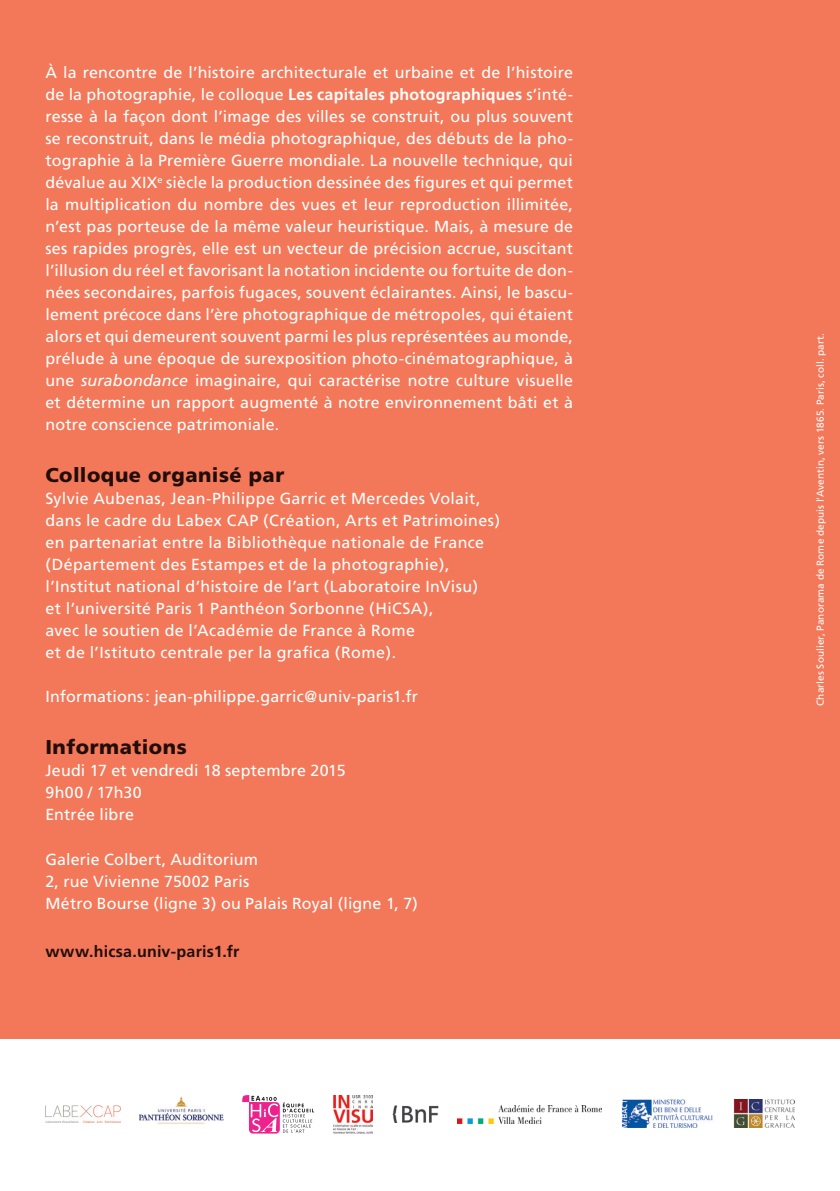
<style>
.page{position:relative;width:840px;height:1191px;background:#fff}
.page>*{position:absolute;margin:0;border:0;box-sizing:border-box;transform-origin:0 0}
.t1{font:900 20px "Frutiger";letter-spacing:.025em;color:#231f20}
.t2{font:16px/22px "Frutiger";letter-spacing:.02em;color:#fff}
.t3{font:700 16px "Frutiger";letter-spacing:.01em;color:#231f20}
.t4{font:10px "Frutiger";letter-spacing:.01em;color:#fff}
.s1{font-weight:700}
.s2{font-style:italic}
</style>
<div class="page">
<div style="left:0;top:0;width:839px;height:1038px;background:#f37859"></div>
<img style="left:139px;top:1096px;width:84px;height:28px">
<div style="left:249px;top:1102px;width:31px;height:31px;background:#ed228d;border-radius:4px"></div>
<svg style="left:242px;top:1095px;width:72px;height:37px"></svg>
<img style="left:45px;top:1105px;width:75px;height:17px">
<img style="left:333px;top:1095px;width:39px;height:38px">
<img style="left:621px;top:1099px;width:92px;height:28px">
<img style="left:392px;top:1105px;width:46px;height:18px">
<img style="left:457px;top:1105px;width:144px;height:18px">
<img style="left:733px;top:1099px;width:61px;height:28px">
<p class="t2" style="left:45px;top:62px;width:529px;text-align:justify">À la rencontre de l’histoire architecturale et urbaine et de l’histoire de la photographie, le colloque <span class="s1">Les capitales photographiques</span> s’inté&shy;resse à la façon dont l’image des villes se construit, ou plus souvent se reconstruit, dans le média photographique, des débuts de la pho&shy;tographie à la Première Guerre mondiale. La nouvelle technique, qui dévalue au XIX<sup>e</sup> siècle la production dessinée des figures et qui permet la multiplication du nombre des vues et leur reproduction illimitée, n’est pas porteuse de la même valeur heuristique. Mais, à mesure de ses rapides progrès, elle est un vecteur de précision accrue, suscitant l’illusion du réel et favorisant la notation incidente ou fortuite de don&shy;nées secondaires, parfois fugaces, souvent éclairantes. Ainsi, le bascu&shy;lement précoce dans l’ère photographique de métropoles, qui étaient alors et qui demeurent souvent parmi les plus représentées au monde, prélude à une époque de surexposition photo-cinématographique, à une <span class="s2">surabondance</span> imaginaire, qui caractérise notre culture visuelle et détermine un rapport augmenté à notre environnement bâti et à notre conscience patrimoniale.</p>
<p class="t1" style="left:45px;top:463px;width:240px">Colloque organisé par</p>
<p class="t2" style="left:45px;top:488px;width:436px">Sylvie Aubenas, Jean-Philippe Garric et Mercedes Volait,</p>
<p class="t2" style="left:45px;top:510px;width:456px">dans le cadre du Labex CAP (Création, Arts et Patrimoines) en partenariat entre la Bibliothèque nationale de France (Département des Estampes et de la photographie), l’Institut national d’histoire de l’art (Laboratoire InVisu)</p>
<p class="t2" style="left:45px;top:598px;width:389px">et l’université Paris 1 Panthéon Sorbonne (HiCSA), avec le soutien de l’Académie de France à Rome et de l’Istituto centrale per la grafica (Rome).</p>
<p class="t2" style="left:45px;top:686px;width:374px">Informations: jean-philippe.garric@univ-paris1.fr</p>
<p class="t1" style="left:45px;top:735px;width:143px">Informations</p>
<p class="t2" style="left:45px;top:760px;width:301px">Jeudi 17 et vendredi 18 septembre 2015</p>
<p class="t2" style="left:45px;top:782px;width:98px">9h00 / 17h30</p>
<p class="t2" style="left:45px;top:804px;width:90px">Entrée libre</p>
<p class="t2" style="left:45px;top:848px;width:214px">Galerie Colbert, Auditorium</p>
<p class="t2" style="left:45px;top:870px;width:205px">2, rue Vivienne 75002 Paris</p>
<p class="t2" style="left:45px;top:892px;width:374px">Métro Bourse (ligne 3) ou Palais Royal (ligne 1, 7)</p>
<p class="t3" style="left:45px;top:941px;width:195px">www.hicsa.univ-paris1.fr</p>
<p class="t4" style="left:813px;top:706px;width:374px;rotate:-90deg">Charles Soulier, Panorama de Rome depuis l’Aventin, vers 1865. Paris, coll. part.</p>
</div>
